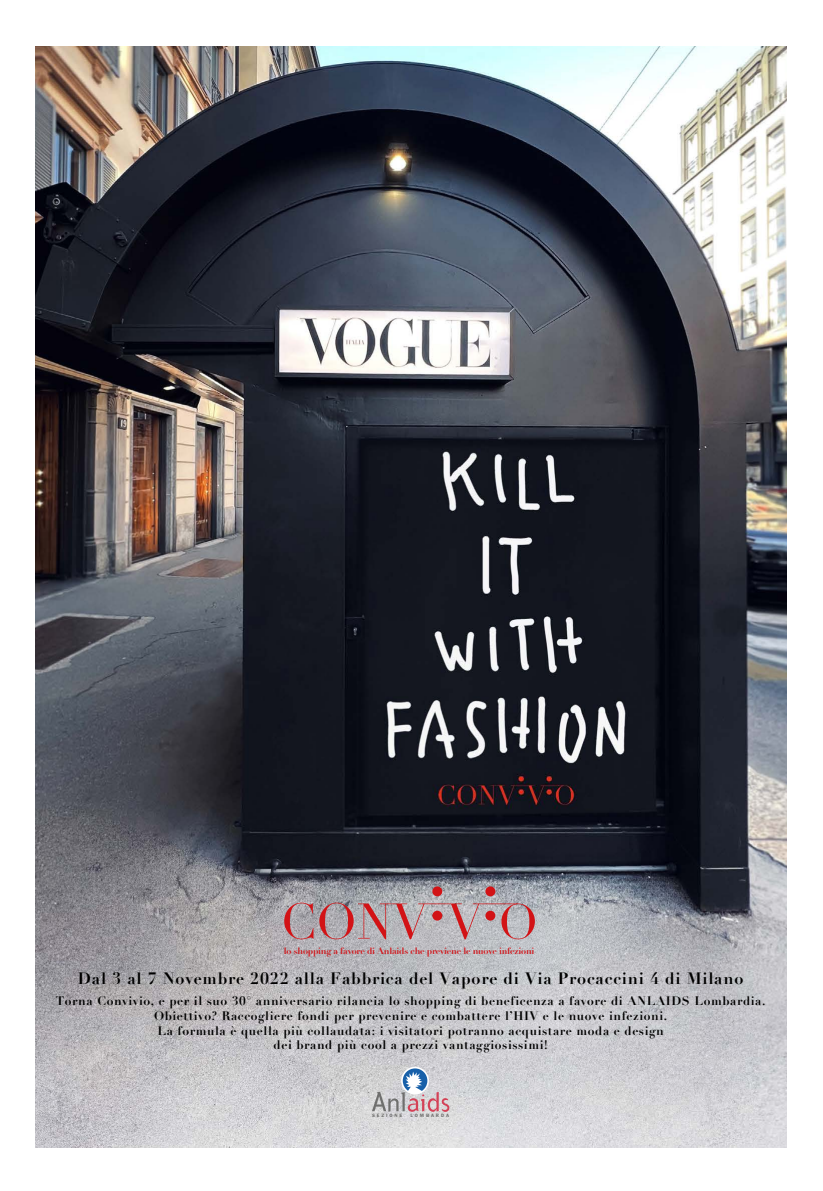
<style>
.page{position:relative;width:823px;height:1191px;background:#fff}
.page>*{position:absolute;margin:0;border:0;box-sizing:border-box;transform-origin:0 0}
.t1{font:700 16.1px "Didot";letter-spacing:.05em;color:#000}
.t2{font:700 12.1px/14.5px "Didot";letter-spacing:.05em;color:#000;text-align:center}
.t3{font:700 9px "Didot";letter-spacing:-.02em;color:#d21116}
.t4{font:600 4.9px "Franklin Gothic";letter-spacing:.38em;color:#6f6f6e}
</style>
<div class="page">
<img style="left:35px;top:47px;width:751px;height:1100px">
<div style="left:401px;top:1066px;width:27px;height:28px;border:2px solid #fff;border-radius:50%"></div>
<svg style="left:372px;top:1068px;width:77px;height:43px;background:#c1bdc6"></svg>
<svg style="left:284px;top:902px;width:29px;height:37px"></svg>
<svg style="left:319px;top:902px;width:215px;height:37px;background:#ba9ba0"></svg>
<div style="left:432px;top:910px;width:10px;height:10px;background:#d21316;border-radius:50%"></div>
<div style="left:485px;top:910px;width:10px;height:10px;background:#d21316;border-radius:50%"></div>
<div style="left:432px;top:886px;width:10px;height:10px;background:#d21316;border-radius:50%"></div>
<div style="left:485px;top:886px;width:10px;height:10px;background:#d21316;border-radius:50%"></div>
<p class="t3" style="left:284px;top:945px;width:252px">lo shopping a favore di Anlaids che previene le nuove infezioni</p>
<h1 class="t1" style="left:78px;top:968px;width:666px">Dal 3 al 7 Novembre 2022 alla Fabbrica del Vapore di Via Procaccini 4 di Milano</h1>
<p class="t2" style="left:56px;top:994px;width:710px">Torna Convivio, e per il suo 30° anniversario rilancia lo shopping di beneficenza a favore di ANLAIDS Lombardia.<br>Obiettivo? Raccogliere fondi per prevenire e combattere l’HIV e le nuove infezioni.<br>La formula è quella più collaudata: i visitatori potranno acquistare moda e design<br>dei brand più cool a prezzi vantaggiosissimi!</p>
<p class="t4" style="left:372px;top:1112px;width:32px">SEZIONE</p>
<p class="t4" style="left:410px;top:1112px;width:40px">LOMBARDA</p>
</div>
